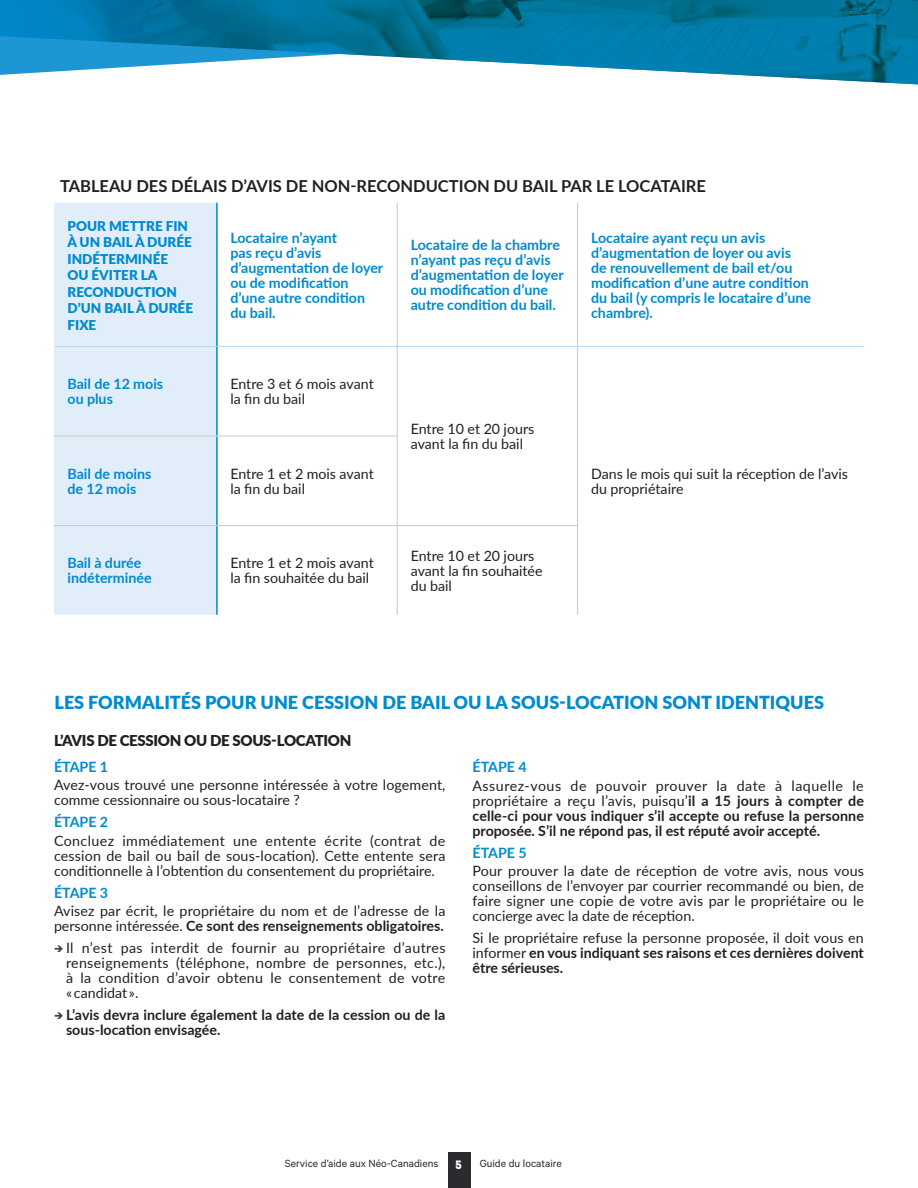
<style>
.page{position:relative;width:918px;height:1188px;background:#fff}
.page>*{position:absolute;margin:0;border:0;box-sizing:border-box;transform-origin:0 0}
.Sous-titre{font:900 18px "Lato";color:#008ad0}
.texte{font:700 16.5px "Lato";color:#231f20}
.Sous-titre2{font:900 15px "Lato";letter-spacing:-.02em;color:#231f20}
.texte-2{font:14.25px/15px "Lato";color:#231f20}
.texte-3{font:700 14.25px/15px "Lato";color:#008ad0}
.texte-4{font:700 14.25px/15px "Lato";color:#231f20}
.Sous-titre2-2{font:900 13.5px/16.5px "Lato";color:#008ad0}
.t1{font:11.7px "Calibre";color:#2a2a2f}
.s1{font-weight:700}
.s2{font-weight:400}
.s3{font-weight:700;font-size:13.8px;color:#fff}
</style>
<div class="page">
<img style="left:0;top:0;width:918px;height:84px">
<div style="left:54px;top:203px;width:162px;height:412px;background:#e1eef9"></div>
<hr style="left:216px;top:526px;width:2px;height:89px;background:#008ad0">
<hr style="left:397px;top:526px;width:1px;height:89px;background:#c7c8ca">
<hr style="left:577px;top:526px;width:1px;height:89px;background:#c7c8ca">
<hr style="left:216px;top:203px;width:2px;height:143px;background:#008ad0">
<hr style="left:397px;top:203px;width:1px;height:143px;background:#c7c8ca">
<hr style="left:577px;top:203px;width:1px;height:143px;background:#c7c8ca">
<hr style="left:578px;top:346px;width:285px;height:1px;background:#b9d7f0">
<hr style="left:54px;top:346px;width:163px;height:1px;background:#b9d7f0">
<hr style="left:217px;top:346px;width:180px;height:1px;background:#b9d7f0">
<hr style="left:397px;top:346px;width:181px;height:1px;background:#b9d7f0">
<hr style="left:216px;top:347px;width:2px;height:89px;background:#008ad0">
<hr style="left:216px;top:436px;width:2px;height:89px;background:#008ad0">
<hr style="left:397px;top:347px;width:1px;height:89px;background:#c7c8ca">
<hr style="left:577px;top:347px;width:1px;height:89px;background:#c7c8ca">
<hr style="left:54px;top:436px;width:163px;height:1px;background:#c7c8ca">
<hr style="left:217px;top:436px;width:181px;height:1px;background:#c7c8ca">
<hr style="left:397px;top:436px;width:1px;height:89px;background:#c7c8ca">
<hr style="left:577px;top:436px;width:1px;height:89px;background:#c7c8ca">
<hr style="left:54px;top:525px;width:163px;height:1px;background:#c7c8ca">
<hr style="left:217px;top:525px;width:180px;height:1px;background:#c7c8ca">
<hr style="left:397px;top:525px;width:181px;height:1px;background:#c7c8ca">
<div style="left:448px;top:1152px;width:22px;height:36px;background:#2a2a2f"></div>
<p class="texte" style="left:60px;top:174px;width:648px">TABLEAU DES DÉLAIS D’AVIS DE NON-RECONDUCTION DU BAIL PAR LE LOCATAIRE</p>
<p class="Sous-titre2-2" style="left:68px;top:217px;width:127px">POUR METTRE FIN<br>À UN BAIL À DURÉE<br>INDÉTERMINÉE<br>OU ÉVITER LA<br>RECONDUCTION<br>D’UN BAIL À DURÉE<br>FIXE</p>
<p class="texte-3" style="left:230px;top:230px;width:154px">Locataire n’ayant<br>pas reçu d’avis d’augmentation de loyer ou de modification d’une autre condition du bail.</p>
<p class="texte-3" style="left:411px;top:237px;width:154px">Locataire de la chambre n’ayant pas reçu d’avis d’augmentation de loyer ou modification d’une autre condition du bail.</p>
<p class="texte-3" style="left:591px;top:230px;width:222px">Locataire ayant reçu un avis d’augmentation de loyer ou avis<br>de renouvellement de bail et/ou modification d’une autre condition du bail (y compris le locataire d’une chambre).</p>
<p class="texte-3" style="left:68px;top:376px;width:97px">Bail de 12 mois ou plus</p>
<p class="texte-2" style="left:230px;top:376px;width:145px">Entre 3 et 6 mois avant la fin du bail</p>
<p class="texte-3" style="left:68px;top:466px;width:85px">Bail de moins de 12 mois</p>
<p class="texte-2" style="left:230px;top:466px;width:145px">Entre 1 et 2 mois avant la fin du bail</p>
<p class="texte-2" style="left:411px;top:421px;width:125px">Entre 10 et 20 jours avant la fin du bail</p>
<p class="texte-3" style="left:68px;top:555px;width:86px">Bail à durée indéterminée</p>
<p class="texte-2" style="left:230px;top:555px;width:145px">Entre 1 et 2 mois avant la fin souhaitée du bail</p>
<p class="texte-2" style="left:411px;top:548px;width:133px">Entre 10 et 20 jours avant la fin souhaitée du bail</p>
<p class="texte-2" style="left:591px;top:466px;width:259px">Dans le mois qui suit la réception de l’avis du propriétaire</p>
<p class="Sous-titre" style="left:55px;top:689px;width:771px">LES FORMALITÉS POUR UNE CESSION DE BAIL OU LA SOUS-LOCATION SONT IDENTIQUES</p>
<p class="Sous-titre2" style="left:54px;top:730px;width:299px">L’AVIS DE CESSION OU DE SOUS-LOCATION</p>
<p class="texte-3" style="left:54px;top:758px;width:56px">ÉTAPE 1</p>
<p class="texte-2" style="left:54px;top:777px;width:393px">Avez-vous trouvé une personne intéressée à votre logement, comme cessionnaire ou sous-locataire ?</p>
<p class="texte-3" style="left:54px;top:814px;width:56px">ÉTAPE 2</p>
<p class="texte-2" style="left:54px;top:832px;width:393px;text-align:justify">Concluez immédiatement une entente écrite (contrat de cession de bail ou bail de sous-location). Cette entente sera conditionnelle à l’obtention du consentement du propriétaire.</p>
<p class="texte-3" style="left:54px;top:884px;width:56px">ÉTAPE 3</p>
<p class="texte-2" style="left:54px;top:903px;width:393px">Avisez par écrit, le propriétaire du nom et de l’adresse de la personne intéressée. <span class="s1">Ce sont des renseignements obligatoires.</span></p>
<p class="texte-2" style="left:66px;top:940px;width:381px;text-align:justify">Il n’est pas interdit de fournir au propriétaire d’autres renseignements (téléphone, nombre de personnes, etc.), à la condition d’avoir obtenu le consentement de votre « candidat ».</p>
<p class="texte-4" style="left:66px;top:1007px;width:381px">L’avis devra inclure également la date de la cession ou de la sous-location envisagée.</p>
<p class="texte-3" style="left:472px;top:759px;width:56px">ÉTAPE 4</p>
<p class="texte-4" style="left:472px;top:777px;width:393px;text-align:justify"><span class="s2">Assurez-vous de pouvoir prouver la date à laquelle le propriétaire a reçu l’avis, puisqu’</span>il a 15 jours à compter de celle-ci pour vous indiquer s’il accepte ou refuse la personne proposée. S’il ne répond pas, il est réputé avoir accepté.</p>
<p class="texte-3" style="left:472px;top:844px;width:56px">ÉTAPE 5</p>
<p class="texte-2" style="left:472px;top:863px;width:393px;text-align:justify">Pour prouver la date de réception de votre avis, nous vous conseillons de l’envoyer par courrier recommandé ou bien, de faire signer une copie de votre avis par le propriétaire ou le concierge avec la date de réception.</p>
<p class="texte-2" style="left:472px;top:930px;width:393px;text-align:justify">Si le propriétaire refuse la personne proposée, il doit vous en informer <span class="s1">en vous indiquant ses raisons et ces dernières doivent être sérieuses.</span></p>
<p class="t1" style="left:285px;top:1157px;width:178px">Service d’aide aux Néo-Canadiens <span class="s3">5</span></p>
<p class="t1" style="left:480px;top:1157px;width:84px">Guide du locataire</p>
</div>
